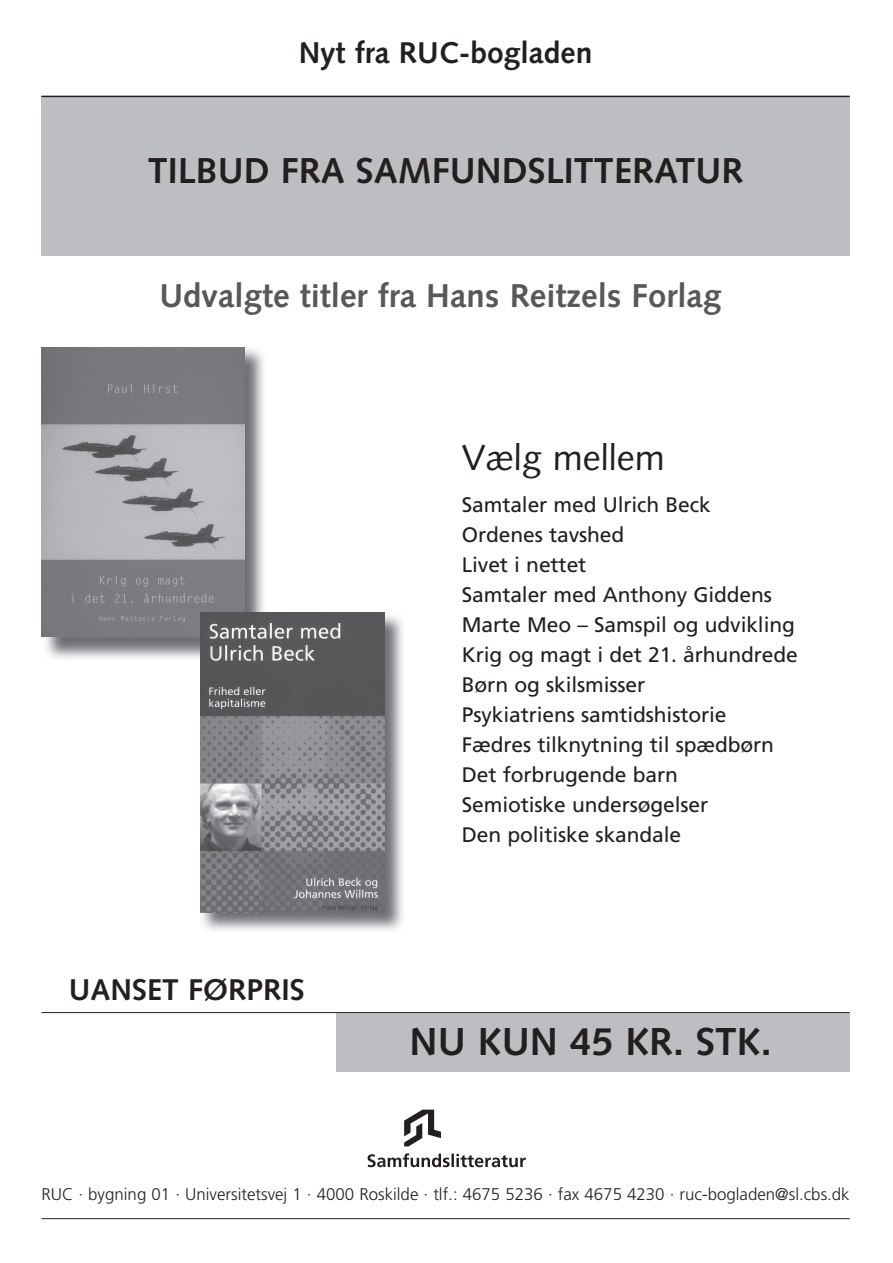
<style>
.page{position:relative;width:893px;height:1263px;background:#fff}
.page>*{position:absolute;margin:0;border:0;box-sizing:border-box;transform-origin:0 0}
.t1{font:700 39px "Syntax";color:#231f20}
.t2{font:700 36px "Syntax";color:#231f20}
.t3{font:36px "Syntax";color:#231f20}
.t4{font:700 33px "Syntax";color:#57585a}
.t5{font:700 30px "Syntax";color:#231f20}
.t6{font:21px/30px "Frutiger";letter-spacing:-.005em;color:#231f20}
.t7{font:300 16.8px "Frutiger";color:#231f20}
</style>
<div class="page">
<div style="left:336px;top:1013px;width:513px;height:58px;background:#bdbec1"></div>
<div style="left:41px;top:96px;width:808px;height:159px;background:#bdbec1"></div>
<img style="left:41px;top:349px;width:223px;height:310px">
<img style="left:41px;top:347px;width:204px;height:289px">
<svg style="left:367px;top:1153px;width:158px;height:14px"></svg>
<svg style="left:404px;top:1110px;width:37px;height:36px"></svg>
<hr style="left:41px;top:96px;width:808px;height:1px;background:#231f20">
<img style="left:202px;top:613px;width:201px;height:318px">
<img style="left:200px;top:612px;width:184px;height:301px">
<hr style="left:41px;top:1218px;width:808px;height:1px;background:#231f20">
<hr style="left:41px;top:1012px;width:808px;height:1px;background:#231f20">
<h3 class="t5" style="left:299px;top:41px;width:295px">Nyt fra RUC-bogladen</h3>
<h2 class="t2" style="left:148px;top:156px;width:597px">TILBUD FRA SAMFUNDSLITTERATUR</h2>
<h3 class="t4" style="left:159px;top:282px;width:563px">Udvalgte titler fra Hans Reitzels Forlag</h3>
<h3 class="t5" style="left:69px;top:977px;width:237px">UANSET FØRPRIS</h3>
<h2 class="t3" style="left:462px;top:443px;width:205px">Vælg mellem</h2>
<p class="t6" style="left:462px;top:491px;width:337px">Samtaler med Ulrich Beck<br>Ordenes tavshed<br>Livet i nettet<br>Samtaler med Anthony Giddens<br>Marte Meo – Samspil og udvikling<br>Krig og magt i det 21. århundrede<br>Børn og skilsmisser<br>Psykiatriens samtidshistorie<br>Fædres tilknytning til spædbørn<br>Det forbrugende barn<br>Semiotiske undersøgelser<br>Den politiske skandale</p>
<h1 class="t1" style="left:409px;top:1026px;width:363px">NU KUN 45 KR. STK.</h1>
<p class="t7" style="left:41px;top:1187px;width:809px">RUC · bygning 01 · Universitetsvej 1 · 4000 Roskilde · tlf.: 4675 5236 · fax 4675 4230 · ruc-bogladen@sl.cbs.dk</p>
</div>
